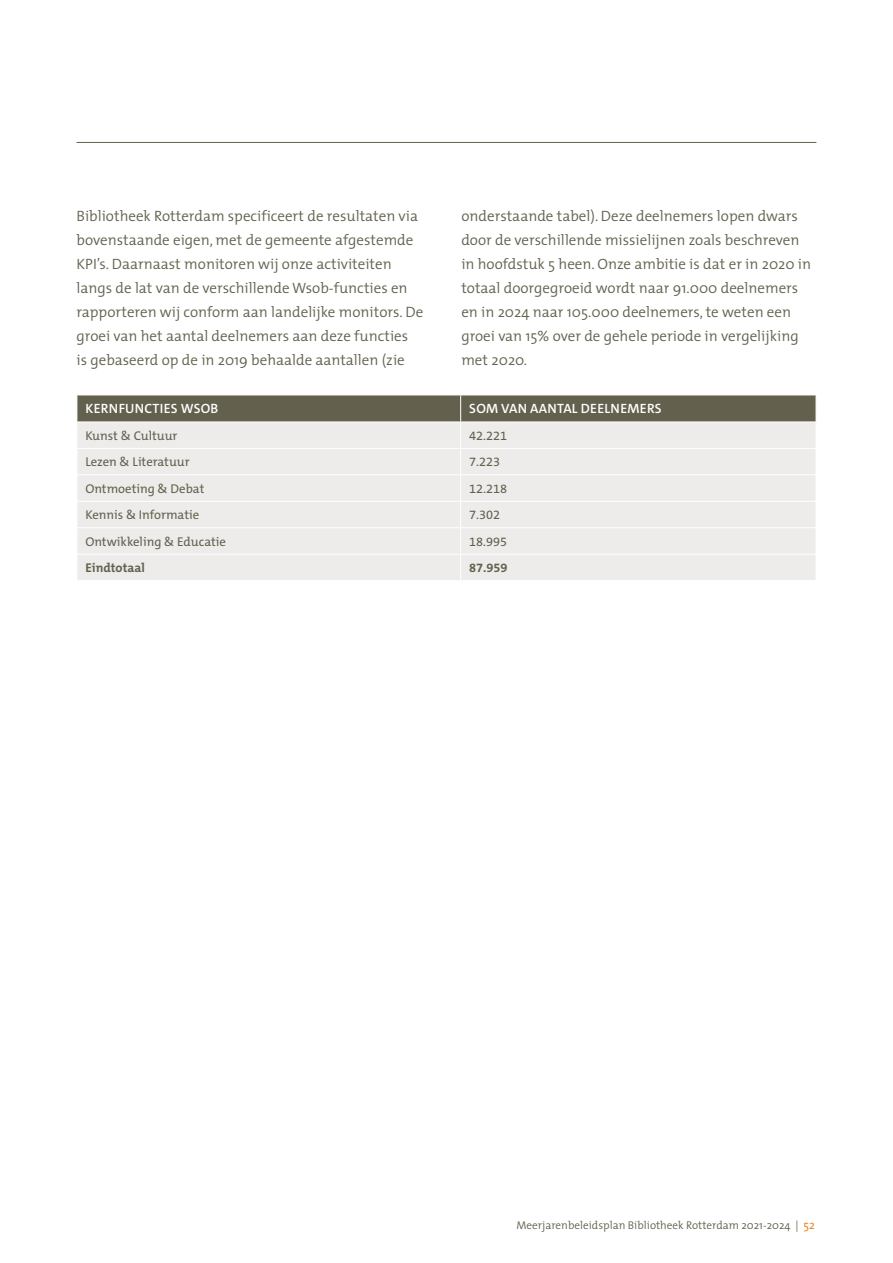
<style>
.page{position:relative;width:893px;height:1263px;background:#fff}
.page>*{position:absolute;margin:0;border:0;box-sizing:border-box;transform-origin:0 0}
.platte_1{font:300 15px/24px "The Mix";color:#63614e}
.tabeltext_kopje{font:600 13.5px "The Mix C5";letter-spacing:.02em;color:#fff}
.tabeltxt{font:12.75px "The Mix C5";color:#63614e}
.tabeltxt-2{font:700 12.75px "The Mix C5";color:#63614e}
.t1{font:300 11.25px "The Mix";color:#63614e}
.s1{font-size:12px;color:#ee7302}
</style>
<div class="page">
<hr style="left:77px;top:142px;width:739px;height:1px;background:#63614e">
<svg style="left:77px;top:395px;width:739px;height:185px;background:#dad9d4"></svg>
<hr style="left:77px;top:422px;width:384px;height:1px;background:#fff">
<hr style="left:461px;top:422px;width:355px;height:1px;background:#fff">
<p class="platte_1" style="left:77px;top:204px;width:348px">Bibliotheek Rotterdam specificeert de resultaten via bovenstaande eigen, met de gemeente afgestemde KPI’s. Daarnaast monitoren wij onze activiteiten langs de lat van de verschillende Wsob-functies en rapporteren wij conform aan landelijke monitors. De groei van het aantal deelnemers aan deze functies<br>is gebaseerd op de in 2019 behaalde aantallen (zie</p>
<p class="platte_1" style="left:461px;top:204px;width:351px">onderstaande tabel). Deze deelnemers lopen dwars door de verschillende missielijnen zoals beschreven in hoofdstuk 5 heen. Onze ambitie is dat er in 2020 in totaal doorgegroeid wordt naar 91.000 deelnemers en in 2024 naar 105.000 deelnemers, te weten een groei van 15% over de gehele periode in vergelijking met 2020.</p>
<p class="tabeltext_kopje" style="left:86px;top:400px;width:134px">KERNFUNCTIES WSOB</p>
<p class="tabeltext_kopje" style="left:469px;top:400px;width:194px">SOM VAN AANTAL DEELNEMERS</p>
<p class="tabeltxt" style="left:85px;top:427px;width:94px">Kunst &amp; Cultuur</p>
<p class="tabeltxt" style="left:469px;top:427px;width:39px">42.221</p>
<p class="tabeltxt" style="left:85px;top:454px;width:106px">Lezen &amp; Literatuur</p>
<p class="tabeltxt" style="left:469px;top:454px;width:32px">7.223</p>
<p class="tabeltxt" style="left:85px;top:480px;width:121px">Ontmoeting &amp; Debat</p>
<p class="tabeltxt" style="left:469px;top:480px;width:39px">12.218</p>
<p class="tabeltxt" style="left:85px;top:507px;width:115px">Kennis &amp; Informatie</p>
<p class="tabeltxt" style="left:469px;top:507px;width:32px">7.302</p>
<p class="tabeltxt" style="left:85px;top:533px;width:142px">Ontwikkeling &amp; Educatie</p>
<p class="tabeltxt" style="left:469px;top:533px;width:39px">18.995</p>
<p class="tabeltxt-2" style="left:85px;top:560px;width:61px">Eindtotaal</p>
<p class="tabeltxt-2" style="left:469px;top:560px;width:40px">87.959</p>
<p class="t1" style="left:517px;top:1218px;width:300px">Meerjarenbeleidsplan Bibliotheek Rotterdam 2021-2024 | <span class="s1">52</span></p>
</div>
